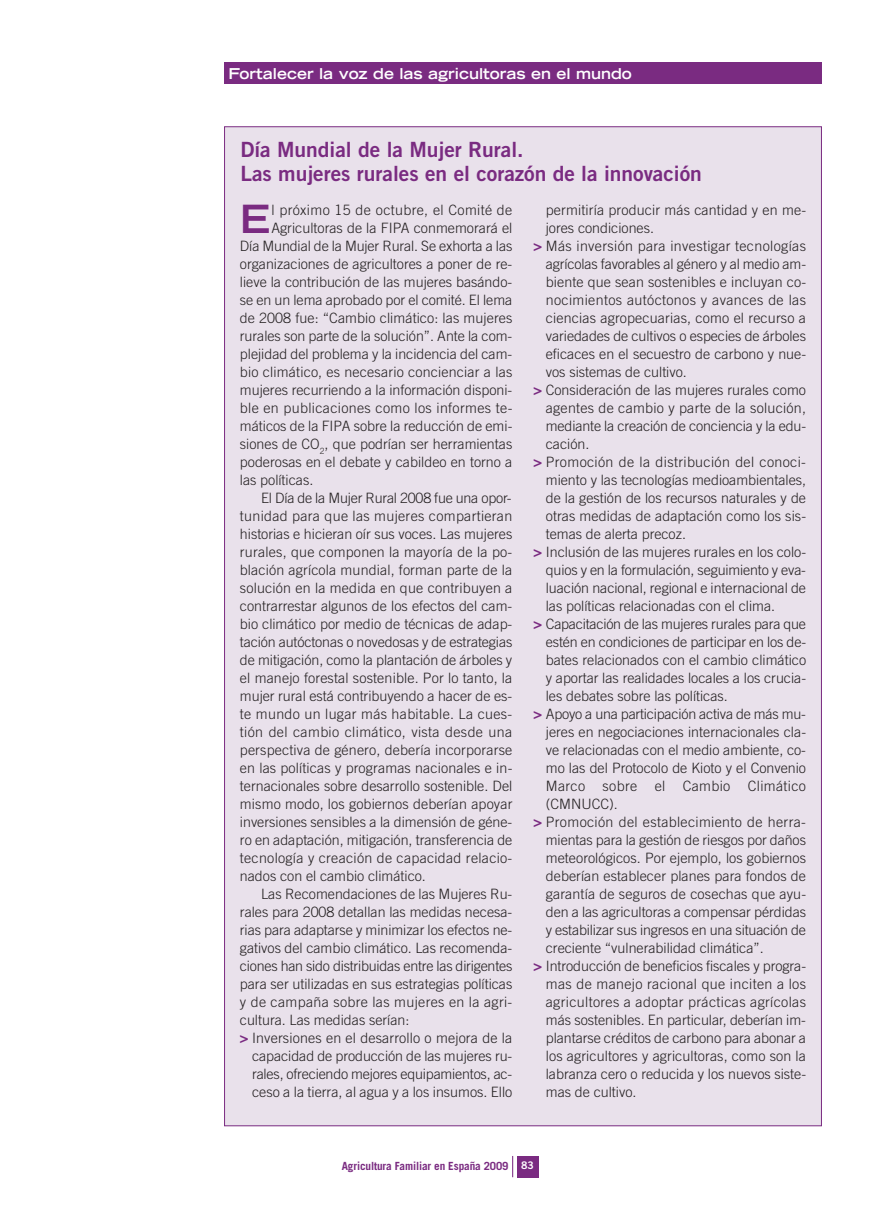
<style>
.page{position:relative;width:895px;height:1210px;background:#fff}
.page>*{position:absolute;margin:0;border:0;box-sizing:border-box;transform-origin:0 0}
.t1{font:700 expanded 38.85px "Trade Gothic LH";color:#7a2b81}
.t2{font:21px/24px "Trade Gothic Bold Two";color:#7a2b81}
.t3{font:700 expanded 15px "Trade Gothic LH";color:#fff}
.t4{font:300 14.25px "Trade Gothic";color:#231f20}
.t5{font:300 14.25px "Trade Gothic";letter-spacing:.025em;color:#231f20}
.t6{font:300 14.25px "Trade Gothic";letter-spacing:.02em;color:#231f20}
.t7{font:700 11.25px "Trade Gothic";letter-spacing:-.01em;color:#7a2b81}
.s1{font-weight:700;color:#7a2b81}
.s2{font-family:"Trade Gothic Bold Two";font-weight:400;font-size:10.5px;color:#fff}
</style>
<div class="page">
<div style="left:224px;top:63px;width:597px;height:21px;background:#7a2b81"></div>
<div style="left:517px;top:1155px;width:21px;height:22px;background:#7a2b81"></div>
<svg style="left:512px;top:1156px;width:1px;height:21px"></svg>
<div style="left:225px;top:127px;width:596px;height:998px;background:#e9e1eb"></div>
<p class="t3" style="left:228px;top:68px;width:405px">Fortalecer la voz de las agricultoras en el mundo</p>
<h2 class="t2" style="left:240px;top:139px;width:463px">Día Mundial de la Mujer Rural.<br>Las mujeres rurales en el corazón de la innovación</h2>
<h1 class="t1" style="left:240px;top:204px;width:32px">E</h1>
<p class="t5" style="left:271px;top:204px;width:242px">l próximo 15 de octubre, el Comité de</p>
<p class="t4" style="left:271px;top:222px;width:242px">Agricultoras de la FIPA conmemorará el</p>
<p class="t4" style="left:240px;top:240px;width:274px">Día Mundial de la Mujer Rural. Se exhorta a las</p>
<p class="t4" style="left:240px;top:258px;width:274px">organizaciones de agricultores a poner de re-</p>
<p class="t4" style="left:240px;top:276px;width:274px">lieve la contribución de las mujeres basándo-</p>
<p class="t4" style="left:240px;top:294px;width:274px">se en un lema aprobado por el comité. El lema</p>
<p class="t4" style="left:240px;top:312px;width:274px">de 2008 fue: “Cambio climático: las mujeres</p>
<p class="t4" style="left:240px;top:330px;width:274px">rurales son parte de la solución”. Ante la com-</p>
<p class="t4" style="left:240px;top:348px;width:274px">plejidad del problema y la incidencia del cam-</p>
<p class="t4" style="left:240px;top:366px;width:274px">bio climático, es necesario concienciar a las</p>
<p class="t4" style="left:240px;top:384px;width:274px">mujeres recurriendo a la información disponi-</p>
<p class="t5" style="left:240px;top:402px;width:274px">ble en publicaciones como los informes te-</p>
<p class="t4" style="left:240px;top:420px;width:274px">máticos de la FIPA sobre la reducción de emi-</p>
<p class="t4" style="left:240px;top:438px;width:274px">siones de CO<sub>2</sub>, que podrían ser herramientas</p>
<p class="t4" style="left:240px;top:456px;width:274px">poderosas en el debate y cabildeo en torno a</p>
<p class="t4" style="left:240px;top:474px;width:75px">las políticas.</p>
<p class="t4" style="left:261px;top:492px;width:252px">El Día de la Mujer Rural 2008 fue una opor-</p>
<p class="t6" style="left:240px;top:510px;width:274px">tunidad para que las mujeres compartieran</p>
<p class="t4" style="left:240px;top:528px;width:274px">historias e hicieran oír sus voces. Las mujeres</p>
<p class="t4" style="left:240px;top:546px;width:274px">rurales, que componen la mayoría de la po-</p>
<p class="t4" style="left:240px;top:564px;width:274px">blación agrícola mundial, forman parte de la</p>
<p class="t4" style="left:240px;top:582px;width:274px">solución en la medida en que contribuyen a</p>
<p class="t4" style="left:240px;top:600px;width:274px">contrarrestar algunos de los efectos del cam-</p>
<p class="t4" style="left:240px;top:618px;width:274px">bio climático por medio de técnicas de adap-</p>
<p class="t4" style="left:240px;top:636px;width:274px">tación autóctonas o novedosas y de estrategias</p>
<p class="t4" style="left:240px;top:654px;width:274px">de mitigación, como la plantación de árboles y</p>
<p class="t4" style="left:240px;top:672px;width:274px">el manejo forestal sostenible. Por lo tanto, la</p>
<p class="t4" style="left:240px;top:690px;width:274px">mujer rural está contribuyendo a hacer de es-</p>
<p class="t5" style="left:240px;top:708px;width:274px">te mundo un lugar más habitable. La cues-</p>
<p class="t5" style="left:240px;top:726px;width:274px">tión del cambio climático, vista desde una</p>
<p class="t4" style="left:240px;top:744px;width:274px">perspectiva de género, debería incorporarse</p>
<p class="t4" style="left:240px;top:762px;width:274px">en las políticas y programas nacionales e in-</p>
<p class="t4" style="left:240px;top:780px;width:274px">ternacionales sobre desarrollo sostenible. Del</p>
<p class="t4" style="left:240px;top:798px;width:274px">mismo modo, los gobiernos deberían apoyar</p>
<p class="t4" style="left:240px;top:816px;width:274px">inversiones sensibles a la dimensión de géne-</p>
<p class="t4" style="left:240px;top:834px;width:274px">ro en adaptación, mitigación, transferencia de</p>
<p class="t6" style="left:240px;top:852px;width:274px">tecnología y creación de capacidad relacio-</p>
<p class="t4" style="left:240px;top:870px;width:187px">nados con el cambio climático.</p>
<p class="t4" style="left:261px;top:888px;width:253px">Las Recomendaciones de las Mujeres Ru-</p>
<p class="t4" style="left:240px;top:906px;width:274px">rales para 2008 detallan las medidas necesa-</p>
<p class="t4" style="left:240px;top:924px;width:274px">rias para adaptarse y minimizar los efectos ne-</p>
<p class="t4" style="left:240px;top:942px;width:274px">gativos del cambio climático. Las recomenda-</p>
<p class="t4" style="left:240px;top:960px;width:274px">ciones han sido distribuidas entre las dirigentes</p>
<p class="t4" style="left:240px;top:978px;width:274px">para ser utilizadas en sus estrategias políticas</p>
<p class="t5" style="left:240px;top:996px;width:274px">y de campaña sobre las mujeres en la agri-</p>
<p class="t4" style="left:240px;top:1014px;width:171px">cultura. Las medidas serían:</p>
<p class="t4" style="left:240px;top:1032px;width:274px"><span class="s1">&gt;</span> Inversiones en el desarrollo o mejora de la</p>
<p class="t4" style="left:252px;top:1050px;width:262px">capacidad de producción de las mujeres ru-</p>
<p class="t4" style="left:252px;top:1068px;width:262px">rales, ofreciendo mejores equipamientos, ac-</p>
<p class="t4" style="left:252px;top:1086px;width:262px">ceso a la tierra, al agua y a los insumos. Ello</p>
<p class="t4" style="left:546px;top:204px;width:262px">permitiría producir más cantidad y en me-</p>
<p class="t4" style="left:546px;top:222px;width:110px">jores condiciones.</p>
<p class="t5" style="left:533px;top:240px;width:274px"><span class="s1">&gt;</span> Más inversión para investigar tecnologías</p>
<p class="t4" style="left:546px;top:258px;width:262px">agrícolas favorables al género y al medio am-</p>
<p class="t4" style="left:546px;top:276px;width:262px">biente que sean sostenibles e incluyan co-</p>
<p class="t5" style="left:546px;top:294px;width:262px">nocimientos autóctonos y avances de las</p>
<p class="t4" style="left:546px;top:312px;width:262px">ciencias agropecuarias, como el recurso a</p>
<p class="t4" style="left:546px;top:330px;width:262px">variedades de cultivos o especies de árboles</p>
<p class="t4" style="left:546px;top:348px;width:262px">eficaces en el secuestro de carbono y nue-</p>
<p class="t4" style="left:546px;top:366px;width:142px">vos sistemas de cultivo.</p>
<p class="t4" style="left:533px;top:384px;width:274px"><span class="s1">&gt;</span> Consideración de las mujeres rurales como</p>
<p class="t6" style="left:546px;top:402px;width:262px">agentes de cambio y parte de la solución,</p>
<p class="t4" style="left:546px;top:420px;width:262px">mediante la creación de conciencia y la edu-</p>
<p class="t4" style="left:546px;top:438px;width:45px">cación.</p>
<p class="t5" style="left:533px;top:456px;width:274px"><span class="s1">&gt;</span> Promoción de la distribución del conoci-</p>
<p class="t4" style="left:546px;top:474px;width:262px">miento y las tecnologías medioambientales,</p>
<p class="t4" style="left:546px;top:492px;width:262px">de la gestión de los recursos naturales y de</p>
<p class="t4" style="left:546px;top:510px;width:262px">otras medidas de adaptación como los sis-</p>
<p class="t4" style="left:546px;top:528px;width:142px">temas de alerta precoz.</p>
<p class="t4" style="left:533px;top:546px;width:274px"><span class="s1">&gt;</span> Inclusión de las mujeres rurales en los colo-</p>
<p class="t4" style="left:546px;top:564px;width:262px">quios y en la formulación, seguimiento y eva-</p>
<p class="t4" style="left:546px;top:582px;width:262px">luación nacional, regional e internacional de</p>
<p class="t4" style="left:546px;top:600px;width:231px">las políticas relacionadas con el clima.</p>
<p class="t4" style="left:533px;top:618px;width:274px"><span class="s1">&gt;</span> Capacitación de las mujeres rurales para que</p>
<p class="t4" style="left:546px;top:636px;width:262px">estén en condiciones de participar en los de-</p>
<p class="t4" style="left:546px;top:654px;width:262px">bates relacionados con el cambio climático</p>
<p class="t4" style="left:546px;top:672px;width:262px">y aportar las realidades locales a los crucia-</p>
<p class="t4" style="left:546px;top:690px;width:183px">les debates sobre las políticas.</p>
<p class="t4" style="left:533px;top:708px;width:274px"><span class="s1">&gt;</span> Apoyo a una participación activa de más mu-</p>
<p class="t4" style="left:546px;top:726px;width:262px">jeres en negociaciones internacionales cla-</p>
<p class="t4" style="left:546px;top:744px;width:262px">ve relacionadas con el medio ambiente, co-</p>
<p class="t4" style="left:546px;top:762px;width:262px">mo las del Protocolo de Kioto y el Convenio</p>
<p class="t5" style="left:546px;top:780px;width:262px">Marco sobre el Cambio Climático</p>
<p class="t4" style="left:546px;top:798px;width:73px">(CMNUCC).</p>
<p class="t5" style="left:533px;top:816px;width:274px"><span class="s1">&gt;</span> Promoción del establecimiento de herra-</p>
<p class="t4" style="left:546px;top:834px;width:262px">mientas para la gestión de riesgos por daños</p>
<p class="t4" style="left:546px;top:852px;width:262px">meteorológicos. Por ejemplo, los gobiernos</p>
<p class="t4" style="left:546px;top:870px;width:262px">deberían establecer planes para fondos de</p>
<p class="t4" style="left:546px;top:888px;width:262px">garantía de seguros de cosechas que ayu-</p>
<p class="t4" style="left:546px;top:906px;width:262px">den a las agricultoras a compensar pérdidas</p>
<p class="t4" style="left:546px;top:924px;width:262px">y estabilizar sus ingresos en una situación de</p>
<p class="t4" style="left:546px;top:942px;width:219px">creciente “vulnerabilidad climática”.</p>
<p class="t4" style="left:533px;top:960px;width:274px"><span class="s1">&gt;</span> Introducción de beneficios fiscales y progra-</p>
<p class="t5" style="left:546px;top:978px;width:262px">mas de manejo racional que inciten a los</p>
<p class="t5" style="left:546px;top:996px;width:262px">agricultores a adoptar prácticas agrícolas</p>
<p class="t4" style="left:546px;top:1014px;width:262px">más sostenibles. En particular, deberían im-</p>
<p class="t4" style="left:546px;top:1032px;width:262px">plantarse créditos de carbono para abonar a</p>
<p class="t4" style="left:546px;top:1050px;width:262px">los agricultores y agricultoras, como son la</p>
<p class="t4" style="left:546px;top:1068px;width:262px">labranza cero o reducida y los nuevos siste-</p>
<p class="t4" style="left:546px;top:1086px;width:92px">mas de cultivo.</p>
<p class="t7" style="left:342px;top:1161px;width:194px">Agricultura Familiar en España 2009 <span class="s2">83</span></p>
</div>
